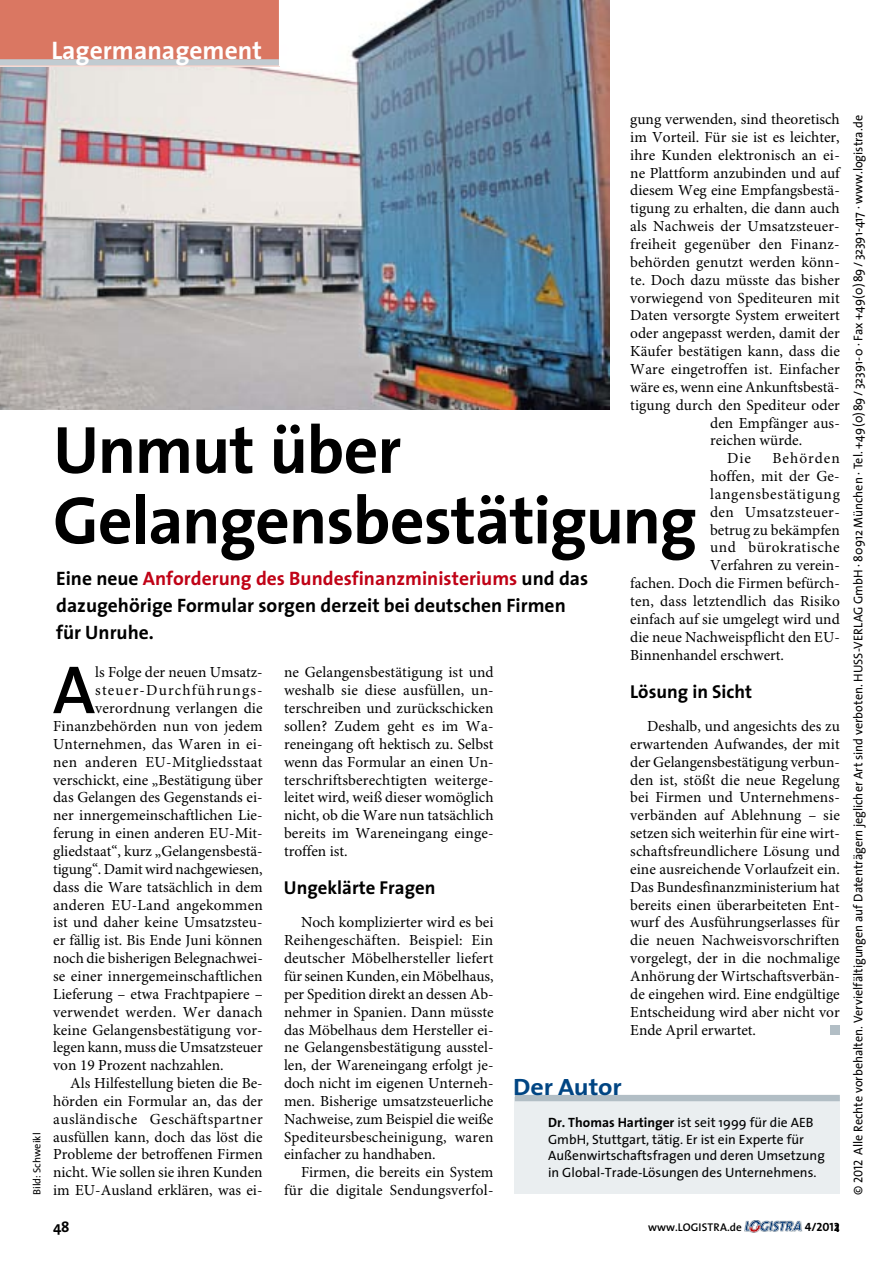
<style>
.page{position:relative;width:893px;height:1263px;background:#fff}
.page>*{position:absolute;margin:0;border:0;box-sizing:border-box;transform-origin:0 0}
.t1{font:600 68.55px "The Sans";color:#000}
.t2{font:700 67.5px/70.5px "The Sans";letter-spacing:-.02em;color:#000}
.t3{font:700 25.5px "The Sans";color:#fff}
.t4{font:700 23.7px "The Sans";letter-spacing:-.005em;color:#004583;scale:1.1 1}
.t5{font:700 19.5px/27px "The Sans";color:#000}
.t6{font:700 18.75px "The Sans";color:#000}
.t7{font:15.3px/17.9px "Minion Pro";color:#000;text-align:justify}
.t8{font:15.3px "Minion Pro";letter-spacing:.03em;color:#000}
.t9{font:15.3px "Minion Pro";letter-spacing:.02em;color:#000}
.t10{font:15.3px "Minion Pro";letter-spacing:.075em;color:#000}
.t11{font:15.3px "Minion Pro";letter-spacing:.045em;color:#000}
.t12{font:15.3px "Minion Pro";letter-spacing:.025em;color:#000}
.t13{font:15.3px "Minion Pro";letter-spacing:.065em;color:#000}
.t14{font:700 15px "The Sans";color:#000}
.t15{font:13.5px/16.5px "The Sans";color:#000}
.t16{font:12.75px "The Sans";color:#000;scale:.96 1}
.t17{font:12px "The Sans Bold Caps";color:#000}
.t18{font:600 11.25px "The Sans";letter-spacing:.015em;color:#000}
.t19{font:10.5px "The Sans";color:#000}
.s1{color:#c00216}
.s2{font-weight:700}
.s3{font-family:"The Sans Caps"}
</style>
<div class="page">
<img style="left:0;top:0;width:609px;height:410px">
<div style="left:831px;top:1025px;width:9px;height:9px;background:#b2bec5"></div>
<img style="left:744px;top:1221px;width:58px;height:11px">
<svg style="left:745px;top:1220px;width:56px;height:12px"></svg>
<svg style="left:0;top:0;width:280px;height:67px;background:#d8816e"></svg>
<div style="left:515px;top:1097px;width:325px;height:97px;background:#eaeef0"></div>
<div style="left:515px;top:1095px;width:325px;height:6px;background:#b2bec5"></div>
<h3 class="t3" style="left:51px;top:29px;width:212px">Lagermanagement</h3>
<p class="t19" style="left:28px;top:1195px;width:64px;rotate:-90deg">Bild: Schweikl</p>
<p class="t7" style="left:630px;top:111px;width:211px">gung verwenden, sind theoretisch</p>
<p class="t7" style="left:630px;top:129px;width:211px">im Vorteil. Für sie ist es leichter,</p>
<p class="t7" style="left:630px;top:147px;width:211px">ihre Kunden elektronisch an ei-</p>
<p class="t7" style="left:630px;top:164px;width:211px">ne Plattform anzubinden und auf</p>
<p class="t7" style="left:630px;top:182px;width:211px">diesem Weg eine Empfangsbestä-</p>
<p class="t7" style="left:630px;top:200px;width:211px">tigung zu erhalten, die dann auch</p>
<p class="t7" style="left:630px;top:218px;width:211px">als Nachweis der Umsatzsteuer-</p>
<p class="t7" style="left:630px;top:236px;width:211px">freiheit gegenüber den Finanz-</p>
<p class="t7" style="left:630px;top:254px;width:211px">behörden genutzt werden könn-</p>
<p class="t7" style="left:630px;top:271px;width:211px">te. Doch dazu müsste das bisher</p>
<p class="t7" style="left:630px;top:289px;width:211px">vorwiegend von Spediteuren mit</p>
<p class="t7" style="left:630px;top:307px;width:211px">Daten versorgte System erweitert</p>
<p class="t7" style="left:630px;top:325px;width:211px">oder angepasst werden, damit der</p>
<p class="t7" style="left:630px;top:343px;width:211px">Käufer bestätigen kann, dass die</p>
<p class="t7" style="left:630px;top:361px;width:211px">Ware eingetroffen ist. Einfacher</p>
<p class="t7" style="left:630px;top:379px;width:211px">wäre es, wenn eine Ankunftsbestä-</p>
<p class="t7" style="left:630px;top:396px;width:211px">tigung durch den Spediteur oder</p>
<p class="t7" style="left:710px;top:414px;width:131px">den Empfänger aus-</p>
<p class="t7" style="left:710px;top:432px;width:94px">reichen würde.</p>
<p class="t7" style="left:727px;top:450px;width:25px">Die</p>
<p class="t13" style="left:773px;top:449px;width:69px">Behörden</p>
<p class="t7" style="left:710px;top:468px;width:131px">hoffen, mit der Ge-</p>
<p class="t11" style="left:710px;top:485px;width:131px">langensbestätigung</p>
<p class="t12" style="left:710px;top:503px;width:131px">den Umsatzsteuer-</p>
<p class="t7" style="left:710px;top:521px;width:131px">betrug zu bekämpfen</p>
<p class="t8" style="left:710px;top:538px;width:131px">und bürokratische</p>
<p class="t7" style="left:710px;top:557px;width:131px">Verfahren zu verein-</p>
<p class="t7" style="left:630px;top:575px;width:211px">fachen. Doch die Firmen befürch-</p>
<p class="t7" style="left:630px;top:593px;width:211px">ten, dass letztendlich das Risiko</p>
<p class="t7" style="left:630px;top:611px;width:211px">einfach auf sie umgelegt wird und</p>
<p class="t7" style="left:630px;top:628px;width:211px">die neue Nachweispflicht den EU-</p>
<p class="t7" style="left:630px;top:646px;width:155px">Binnenhandel erschwert.</p>
<p class="t6" style="left:630px;top:676px;width:124px">Lösung in Sicht</p>
<p class="t7" style="left:630px;top:718px;width:211px;text-indent:17px">Deshalb, und angesichts des zu erwartenden Aufwandes, der mit der Gelangensbestätigung verbun&shy;den ist, stößt die neue Regelung bei Firmen und Unternehmens&shy;verbänden auf Ablehnung – sie setzen sich weiterhin für eine wirt&shy;schaftsfreundlichere Lösung und eine ausreichende Vorlaufzeit ein.<br>Das Bundesfinanzministerium hat bereits einen überarbeiteten Ent&shy;wurf des Ausführungserlasses für die neuen Nachweisvorschriften vorgelegt, der in die nochmalige Anhörung der Wirtschaftsverbän&shy;de eingehen wird. Eine endgültige Entscheidung wird aber nicht vor Ende April erwartet.</p>
<h2 class="t2" style="left:53px;top:413px;width:645px">Unmut über<br>Gelangensbestätigung</h2>
<p class="t5" style="left:56px;top:564px;width:534px">Eine neue <span class="s1">Anforderung des Bundesfinanzministeriums</span> und das dazugehörige Formular sorgen derzeit bei deutschen Firmen für Unruhe.</p>
<h1 class="t1" style="left:53px;top:633px;width:44px">A</h1>
<p class="t7" style="left:95px;top:664px;width:169px">ls Folge der neuen Umsatz-</p>
<p class="t7" style="left:284px;top:664px;width:211px">ne Gelangensbestätigung ist und weshalb sie diese ausfüllen, un&shy;terschreiben und zurückschicken sollen? Zudem geht es im Wa&shy;reneingang oft hektisch zu. Selbst wenn das Formular an einen Un&shy;terschriftsberechtigten weiterge&shy;leitet wird, weiß dieser womöglich nicht, ob die Ware nun tatsächlich bereits im Wareneingang einge&shy;troffen ist.</p>
<p class="t6" style="left:284px;top:872px;width:153px">Ungeklärte Fragen</p>
<p class="t7" style="left:284px;top:914px;width:211px;text-indent:17px">Noch komplizierter wird es bei Reihengeschäften. Beispiel: Ein deutscher Möbelhersteller liefert für seinen Kunden, ein Möbelhaus, per Spedition direkt an dessen Ab&shy;nehmer in Spanien. Dann müsste das Möbelhaus dem Hersteller ei&shy;ne Gelangensbestätigung ausstel&shy;len, der Wareneingang erfolgt je&shy;doch nicht im eigenen Unterneh&shy;men. Bisherige umsatzsteuerliche Nachweise, zum Beispiel die weiße Spediteursbescheinigung, waren einfacher zu handhaben.</p>
<p class="t7" style="left:284px;top:1164px;width:211px;text-align:right">Firmen, die bereits ein System für die digitale Sendungsverfol-</p>
<p class="t10" style="left:95px;top:681px;width:169px">steuer-Durchführungs-</p>
<p class="t7" style="left:95px;top:700px;width:169px">verordnung verlangen die</p>
<p class="t7" style="left:53px;top:718px;width:211px">Finanzbehörden nun von jedem</p>
<p class="t7" style="left:53px;top:736px;width:211px">Unternehmen, das Waren in ei-</p>
<p class="t9" style="left:53px;top:753px;width:211px">nen anderen EU-Mitgliedsstaat</p>
<p class="t7" style="left:53px;top:771px;width:211px">verschickt, eine „Bestätigung über</p>
<p class="t7" style="left:53px;top:789px;width:211px">das Gelangen des Gegenstands ei-</p>
<p class="t7" style="left:53px;top:807px;width:211px">ner innergemeinschaftlichen Lie-</p>
<p class="t7" style="left:53px;top:825px;width:211px">ferung in einen anderen EU-Mit-</p>
<p class="t7" style="left:53px;top:843px;width:211px">gliedstaat“, kurz „Gelangensbestä-</p>
<p class="t7" style="left:53px;top:861px;width:211px">tigung“. Damit wird nachgewiesen,</p>
<p class="t7" style="left:53px;top:878px;width:211px">dass die Ware tatsächlich in dem</p>
<p class="t7" style="left:53px;top:896px;width:211px">anderen EU-Land angekommen</p>
<p class="t7" style="left:53px;top:914px;width:211px">ist und daher keine Umsatzsteu-</p>
<p class="t7" style="left:53px;top:932px;width:211px">er fällig ist. Bis Ende Juni können</p>
<p class="t7" style="left:53px;top:950px;width:211px">noch die bisherigen Belegnachwei-</p>
<p class="t7" style="left:53px;top:968px;width:211px">se einer innergemeinschaftlichen</p>
<p class="t7" style="left:53px;top:985px;width:211px">Lieferung – etwa Frachtpapiere –</p>
<p class="t7" style="left:53px;top:1003px;width:211px">verwendet werden. Wer danach</p>
<p class="t7" style="left:53px;top:1021px;width:211px">keine Gelangensbestätigung vor-</p>
<p class="t7" style="left:53px;top:1039px;width:211px">legen kann, muss die Umsatzsteuer</p>
<p class="t7" style="left:53px;top:1057px;width:172px">von 19 Prozent nachzahlen.</p>
<p class="t7" style="left:70px;top:1075px;width:194px">Als Hilfestellung bieten die Be-</p>
<p class="t7" style="left:53px;top:1093px;width:211px">hörden ein Formular an, das der</p>
<p class="t8" style="left:53px;top:1110px;width:211px">ausländische Geschäftspartner</p>
<p class="t7" style="left:53px;top:1128px;width:211px">ausfüllen kann, doch das löst die</p>
<p class="t7" style="left:53px;top:1146px;width:211px">Probleme der betroffenen Firmen</p>
<p class="t7" style="left:53px;top:1164px;width:211px">nicht. Wie sollen sie ihren Kunden</p>
<p class="t7" style="left:53px;top:1182px;width:211px">im EU-Ausland erklären, was ei-</p>
<h3 class="t4" style="left:513px;top:1067px;width:100px">Der Autor</h3>
<p class="t15" style="left:548px;top:1114px;width:278px"><span class="s2">Dr. Thomas Hartinger</span> ist seit 1999 für die AEB GmbH, Stuttgart, tätig. Er ist ein Experte für Außenwirtschaftsfragen und deren Umsetzung in Global-Trade-Lösungen des Unternehmens.</p>
<p class="t14" style="left:53px;top:1214px;width:18px">48</p>
<p class="t18" style="left:648px;top:1218px;width:95px">www.logistra.de</p>
<p class="t17" style="left:805px;top:1217px;width:37px">4/2012</p>
<p class="t14" style="left:835px;top:1214px;width:7px">1</p>
<p class="t16" style="left:848px;top:1195px;width:1126px;rotate:-90deg">© <span class="s3">2012</span> Alle Rechte vorbehalten. Vervielfältigungen auf Datenträgern jeglicher Art sind verboten. HUSS-VERLAG GmbH · 80912 München · Tel. +49(0)89/ 32391-0 · Fax +49(0)89/ 32391-417 · www.logistra.de</p>
</div>
